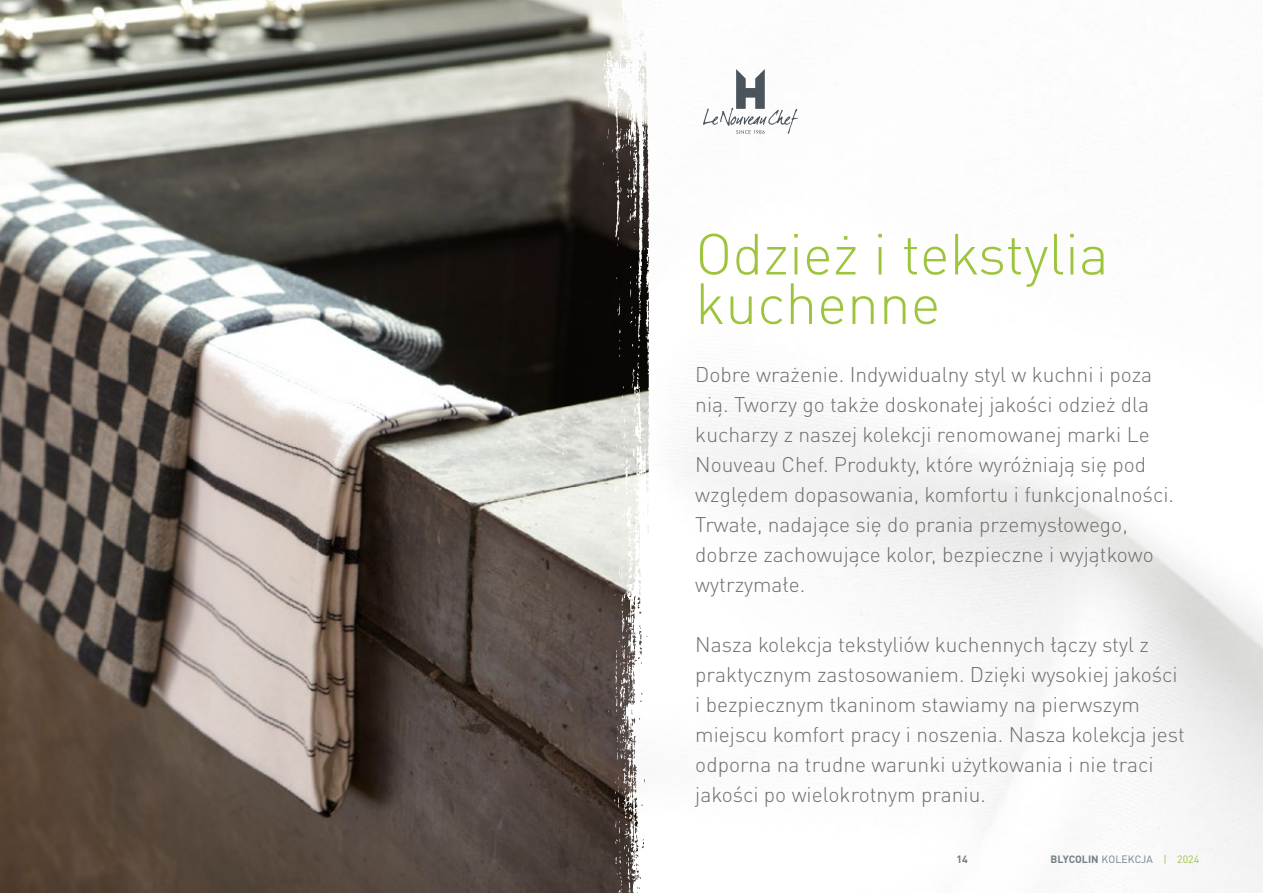
<style>
.page{position:relative;width:1263px;height:893px;background:#fff}
.page>*{position:absolute;margin:0;border:0;box-sizing:border-box;transform-origin:0 0}
.t1{font:300 57px/49.5px "DIN Pro";color:#9dc53c}
.t2{font:300 21px/30px "DIN Pro";color:#706f6f}
.t3{font:700 10.5px "DIN Pro";letter-spacing:.005em;color:#737e85}
.s1{font-weight:400}
.s2{font-weight:400;color:#9dc53c}
</style>
<div class="page">
<img style="left:0;top:0;width:650px;height:893px">
<img style="left:611px;top:0;width:20px;height:68px">
<svg style="left:703px;top:69px;width:95px;height:65px"></svg>
<h1 class="t1" style="left:695px;top:224px;width:415px">Odzież i tekstylia kuchenne</h1>
<p class="t2" style="left:695px;top:358px;width:480px">Dobre wrażenie. Indywidualny styl w kuchni i poza nią. Tworzy go także doskonałej jakości odzież dla kucharzy z naszej kolekcji renomowanej marki Le Nouveau Chef. Produkty, które wyróżniają się pod względem dopasowania, komfortu i funkcjonalności.<br>Trwałe, nadające się do prania przemysłowego, dobrze zachowujące kolor, bezpieczne i wyjątkowo wytrzymałe.</p>
<p class="t2" style="left:695px;top:628px;width:491px">Nasza kolekcja tekstyliów kuchennych łączy styl z praktycznym zastosowaniem. Dzięki wysokiej jakości i bezpiecznym tkaninom stawiamy na pierwszym miejscu komfort pracy i noszenia. Nasza kolekcja jest odporna na trudne warunki użytkowania i nie traci jakości po wielokrotnym praniu.</p>
<p class="t3" style="left:956px;top:852px;width:13px">14</p>
<p class="t3" style="left:1050px;top:852px;width:150px">BLYCOLIN <span class="s1">KOLEKCJA</span> <span class="s2">| 2024</span></p>
</div>
